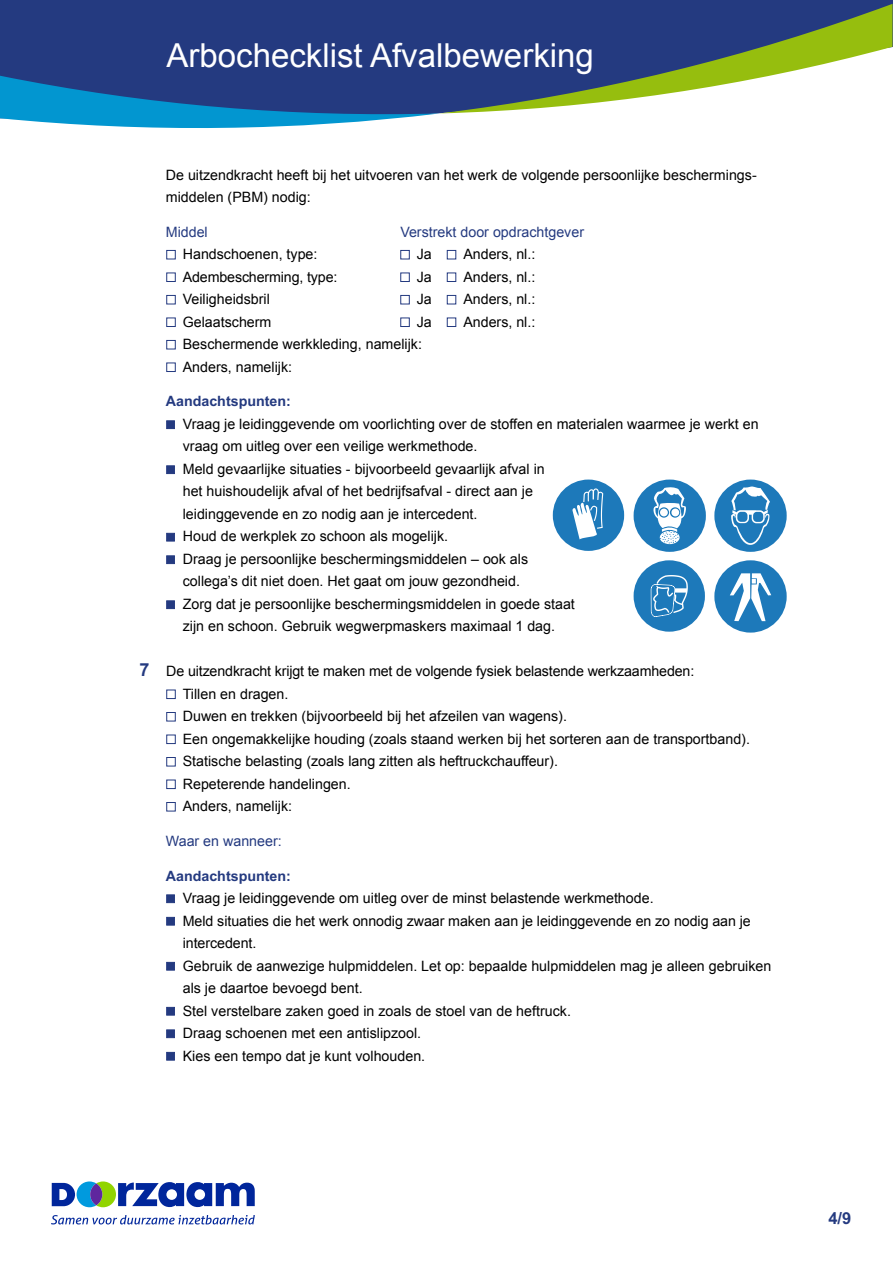
<style>
.page{position:relative;width:893px;height:1263px;background:#fff}
.page>*{position:absolute;margin:0;border:0;box-sizing:border-box;transform-origin:0 0}
.t1{font:33px "Arial";color:#fff}
.t2{font:700 16.5px "Arial";color:#243a80}
.t3{font:14.25px/22.5px "Arial";color:#000}
.t4{font:14.25px "Arial";color:#243a80}
.t5{font:700 14.25px "Arial";color:#243a80}
.s1{font-weight:700;font-size:18px;color:#243a80}
</style>
<div class="page">
<svg style="left:52px;top:1181px;width:203px;height:26px"></svg>
<svg style="left:51px;top:1215px;width:204px;height:9px"></svg>
<div style="left:0;top:0;width:893px;height:114px;background:#243a80"></div>
<svg style="left:0;top:76px;width:440px;height:52px;background:#276eaa"></svg>
<svg style="left:440px;top:4px;width:452px;height:109px;fill:#243a80"></svg>
<div style="left:166px;top:250px;width:10px;height:9px;border:1px solid #243a80"></div>
<div style="left:400px;top:250px;width:10px;height:9px;border:1px solid #243a80"></div>
<div style="left:447px;top:250px;width:9px;height:9px;border:1px solid #243a80"></div>
<div style="left:166px;top:272px;width:10px;height:10px;border:1px solid #243a80"></div>
<div style="left:400px;top:272px;width:10px;height:10px;border:1px solid #243a80"></div>
<div style="left:447px;top:272px;width:9px;height:10px;border:1px solid #243a80"></div>
<div style="left:166px;top:295px;width:10px;height:9px;border:1px solid #243a80"></div>
<div style="left:400px;top:295px;width:10px;height:9px;border:1px solid #243a80"></div>
<div style="left:447px;top:295px;width:9px;height:9px;border:1px solid #243a80"></div>
<div style="left:166px;top:317px;width:10px;height:10px;border:1px solid #243a80"></div>
<div style="left:400px;top:317px;width:10px;height:10px;border:1px solid #243a80"></div>
<div style="left:447px;top:317px;width:9px;height:10px;border:1px solid #243a80"></div>
<div style="left:166px;top:340px;width:10px;height:9px;border:1px solid #243a80"></div>
<div style="left:166px;top:362px;width:10px;height:10px;border:1px solid #243a80"></div>
<div style="left:166px;top:420px;width:9px;height:9px;background:#243a80;border:1px solid #243a80"></div>
<div style="left:166px;top:465px;width:9px;height:9px;background:#243a80;border:1px solid #243a80"></div>
<div style="left:166px;top:533px;width:9px;height:8px;background:#243a80;border:1px solid #243a80"></div>
<div style="left:166px;top:555px;width:9px;height:9px;background:#243a80;border:1px solid #243a80"></div>
<div style="left:166px;top:600px;width:9px;height:9px;background:#243a80;border:1px solid #243a80"></div>
<div style="left:166px;top:689px;width:10px;height:10px;border:1px solid #243a80"></div>
<div style="left:166px;top:712px;width:10px;height:9px;border:1px solid #243a80"></div>
<div style="left:166px;top:734px;width:10px;height:10px;border:1px solid #243a80"></div>
<div style="left:166px;top:757px;width:10px;height:9px;border:1px solid #243a80"></div>
<div style="left:166px;top:779px;width:10px;height:10px;border:1px solid #243a80"></div>
<div style="left:166px;top:802px;width:10px;height:9px;border:1px solid #243a80"></div>
<div style="left:166px;top:894px;width:9px;height:9px;background:#243a80;border:1px solid #243a80"></div>
<div style="left:166px;top:917px;width:9px;height:8px;background:#243a80;border:1px solid #243a80"></div>
<div style="left:166px;top:962px;width:9px;height:8px;background:#243a80;border:1px solid #243a80"></div>
<div style="left:166px;top:1007px;width:9px;height:8px;background:#243a80;border:1px solid #243a80"></div>
<div style="left:166px;top:1029px;width:9px;height:9px;background:#243a80;border:1px solid #243a80"></div>
<div style="left:166px;top:1052px;width:9px;height:8px;background:#243a80;border:1px solid #243a80"></div>
<div style="left:634px;top:560px;width:71px;height:72px;background:#1d79ba;border-radius:50%"></div>
<svg style="left:651px;top:575px;width:37px;height:42px"></svg>
<div style="left:714px;top:560px;width:73px;height:73px;background:#1d79ba;border-radius:50%"></div>
<svg style="left:730px;top:573px;width:41px;height:48px"></svg>
<svg style="left:714px;top:479px;width:73px;height:73px"></svg>
<svg style="left:634px;top:479px;width:72px;height:73px"></svg>
<div style="left:553px;top:479px;width:71px;height:72px;background:#1d79ba;border-radius:50%"></div>
<svg style="left:572px;top:488px;width:31px;height:51px"></svg>
<h1 class="t1" style="left:166px;top:34px;width:429px">Arbochecklist Afvalbewerking</h1>
<p class="t3" style="left:166px;top:164px;width:591px">De uitzendkracht heeft bij het uitvoeren van het werk de volgende persoonlijke beschermings&shy;middelen (PBM) nodig:</p>
<p class="t4" style="left:166px;top:223px;width:43px">Middel</p>
<p class="t4" style="left:400px;top:223px;width:185px">Verstrekt door opdrachtgever</p>
<p class="t3" style="left:183px;top:243px;width:136px">Handschoenen, type:</p>
<p class="t3" style="left:417px;top:243px;width:17px">Ja</p>
<p class="t3" style="left:463px;top:243px;width:74px">Anders, nl.:</p>
<p class="t3" style="left:183px;top:266px;width:156px">Adembescherming, type:</p>
<p class="t3" style="left:417px;top:266px;width:17px">Ja</p>
<p class="t3" style="left:463px;top:266px;width:74px">Anders, nl.:</p>
<p class="t3" style="left:183px;top:288px;width:89px">Veiligheidsbril</p>
<p class="t3" style="left:417px;top:288px;width:17px">Ja</p>
<p class="t3" style="left:463px;top:288px;width:74px">Anders, nl.:</p>
<p class="t3" style="left:183px;top:311px;width:90px">Gelaatscherm</p>
<p class="t3" style="left:417px;top:311px;width:17px">Ja</p>
<p class="t3" style="left:463px;top:311px;width:74px">Anders, nl.:</p>
<p class="t3" style="left:183px;top:333px;width:241px">Beschermende werkkleding, namelijk:<br>Anders, namelijk:</p>
<p class="t5" style="left:166px;top:391px;width:127px">Aandachtspunten:</p>
<p class="t3" style="left:183px;top:413px;width:577px">Vraag je leidinggevende om voorlichting over de stoffen en materialen waarmee je werkt en vraag om uitleg over een veilige werkmethode.<br>Meld gevaarlijke situaties - bijvoorbeeld gevaarlijk afval in<br>het huishoudelijk afval of het bedrijfsafval - direct aan je<br>leidinggevende en zo nodig aan je intercedent.<br>Houd de werkplek zo schoon als mogelijk.<br>Draag je persoonlijke beschermingsmiddelen – ook als<br>collega’s dit niet doen. Het gaat om jouw gezondheid.<br>Zorg dat je persoonlijke beschermingsmiddelen in goede staat<br>zijn en schoon. Gebruik wegwerpmaskers maximaal 1 dag.</p>
<p class="t3" style="left:183px;top:660px;width:569px;text-indent:-43px"><span class="s1">7</span> De uitzendkracht krijgt te maken met de volgende fysiek belastende werkzaamheden:<br>Tillen en dragen.<br>Duwen en trekken (bijvoorbeeld bij het afzeilen van wagens).<br>Een ongemakkelijke houding (zoals staand werken bij het sorteren aan de transportband).<br>Statische belasting (zoals lang zitten als heftruckchauffeur).<br>Repeterende handelingen.<br>Anders, namelijk:</p>
<p class="t4" style="left:166px;top:832px;width:117px">Waar en wanneer:</p>
<p class="t5" style="left:166px;top:865px;width:127px">Aandachtspunten:</p>
<p class="t3" style="left:183px;top:887px;width:590px">Vraag je leidinggevende om uitleg over de minst belastende werkmethode.<br>Meld situaties die het werk onnodig zwaar maken aan je leidinggevende en zo nodig aan je intercedent.<br>Gebruik de aanwezige hulpmiddelen. Let op: bepaalde hulpmiddelen mag je alleen gebruiken als je daartoe bevoegd bent.<br>Stel verstelbare zaken goed in zoals de stoel van de heftruck.<br>Draag schoenen met een antislipzool.<br>Kies een tempo dat je kunt volhouden.</p>
<p class="t2" style="left:828px;top:1207px;width:24px">4/9</p>
</div>
